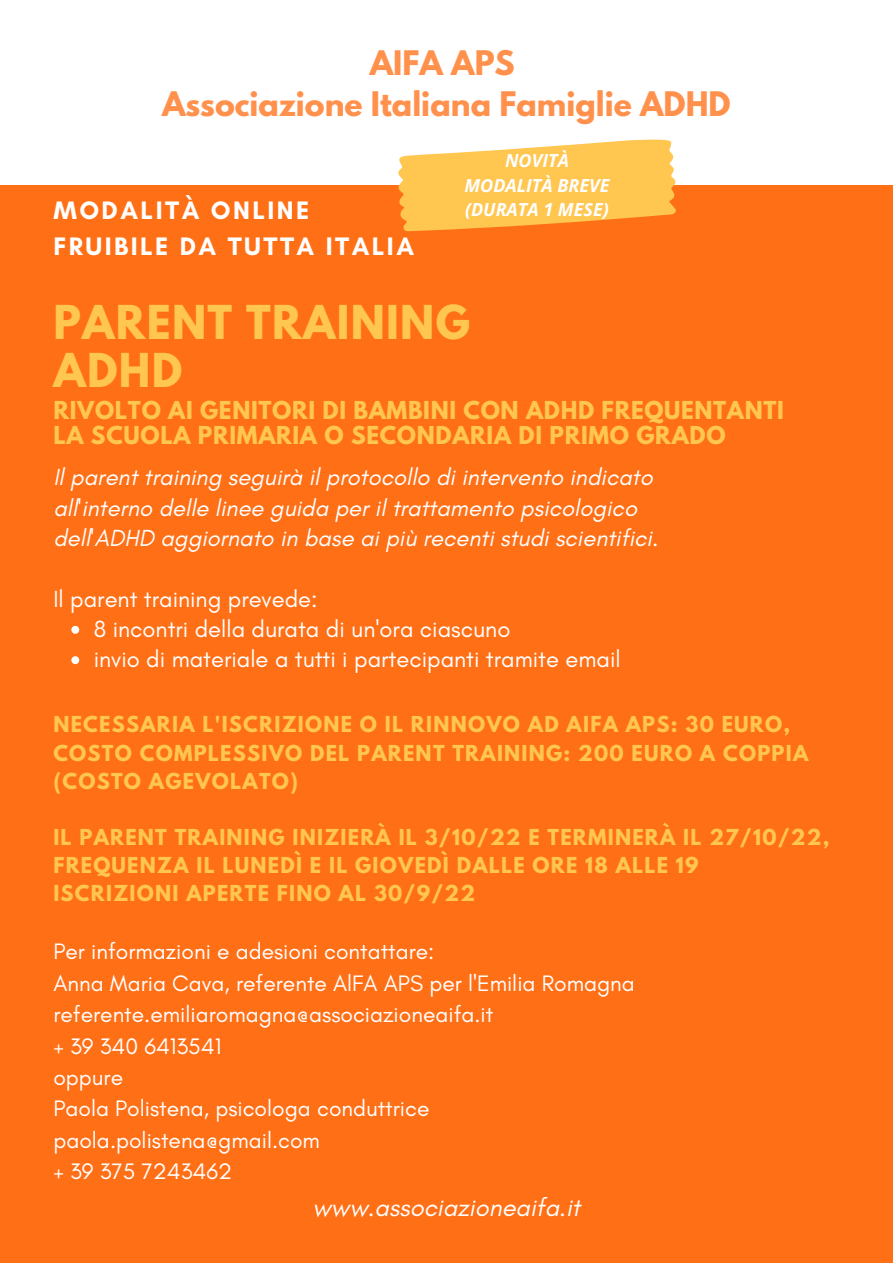
<style>
.page{position:relative;width:893px;height:1264px;background:#fff}
.page>*{position:absolute;margin:0;border:0;box-sizing:border-box;transform-origin:0 0}
.t1{font:700 41.4px/48.3px "League Spartan";letter-spacing:.03em;color:#ffc650}
.t2{font:700 30px/41.5px "League Spartan";color:#ff914d;text-align:center}
.t3{font:700 25.8px/36px "Glacial Indifference";letter-spacing:.095em;color:#fff}
.t4{font:italic 25.5px "Glacial Indifference";color:#fff}
.t5{font:italic 23.7px/30.3px "Glacial Indifference";color:#fff}
.t6{font:23.7px/30.3px "Glacial Indifference";color:#fff}
.t7{font:22.8px/31.5px "Glacial Indifference";color:#fff}
.t8{font:700 21.9px/24.8px "League Spartan";letter-spacing:.03em;color:#ffc650}
.t9{font:700 19.5px/28px "League Spartan";letter-spacing:.065em;color:#ffc650}
.t10{font:italic 700 18px/24.8px "Open Sans";color:#fff;text-align:center}
</style>
<div class="page">
<div style="left:0;top:0;width:892px;height:1262px;background:#ff6f16"></div>
<svg style="left:71px;top:626px;width:8px;height:7px"></svg>
<svg style="left:71px;top:656px;width:8px;height:8px"></svg>
<div style="left:0;top:0;width:892px;height:184px;background:#fff"></div>
<svg style="left:397px;top:139px;width:279px;height:92px"></svg>
<h2 class="t2" style="left:162px;top:46px;width:570px">AIFA APS<br>Associazione Italiana Famiglie ADHD</h2>
<h3 class="t3" style="left:53px;top:192px;width:362px">MODALITÀ ONLINE<br>FRUIBILE DA TUTTA ITALIA</h3>
<p class="t10" style="left:464px;top:147px;width:147px">NOVITÀ<br>MODALITÀ BREVE (DURATA 1 MESE)</p>
<h1 class="t1" style="left:53px;top:303px;width:418px">PARENT TRAINING<br>ADHD</h1>
<p class="t8" style="left:53px;top:400px;width:732px">RIVOLTO AI GENITORI DI BAMBINI CON ADHD FREQUENTANTI<br>LA SCUOLA PRIMARIA O SECONDARIA DI PRIMO GRADO</p>
<p class="t5" style="left:53px;top:462px;width:606px">Il parent training seguirà il protocollo di intervento indicato all'interno delle linee guida per il trattamento psicologico dell'ADHD aggiornato in base ai più recenti studi scientifici.</p>
<p class="t6" style="left:53px;top:583px;width:265px">Il parent training prevede:</p>
<p class="t6" style="left:94px;top:613px;width:528px">8 incontri della durata di un'ora ciascuno<br>invio di materiale a tutti i partecipanti tramite email</p>
<p class="t9" style="left:53px;top:713px;width:756px">NECESSARIA L'ISCRIZIONE O IL RINNOVO AD AIFA APS: 30 EURO,<br>COSTO COMPLESSIVO DEL PARENT TRAINING: 200 EURO A COPPIA (COSTO AGEVOLATO)</p>
<p class="t9" style="left:53px;top:825px;width:777px">IL PARENT TRAINING INIZIERÀ IL 3/10/22 E TERMINERÀ IL 27/10/22,<br>FREQUENZA IL LUNEDÌ E IL GIOVEDÌ DALLE ORE 18 ALLE 19<br>ISCRIZIONI APERTE FINO AL 30/9/22</p>
<p class="t7" style="left:53px;top:935px;width:583px">Per informazioni e adesioni contattare:<br>Anna Maria Cava, referente AlFA APS per l'Emilia Romagna referente.emiliaromagna@associazioneaifa.it<br>+ 39 340 6413541<br>oppure<br>Paola Polistena, psicologa conduttrice paola.polistena@gmail.com<br>+ 39 375 7243462</p>
<h3 class="t4" style="left:312px;top:1191px;width:269px">www.associazioneaifa.it</h3>
</div>
